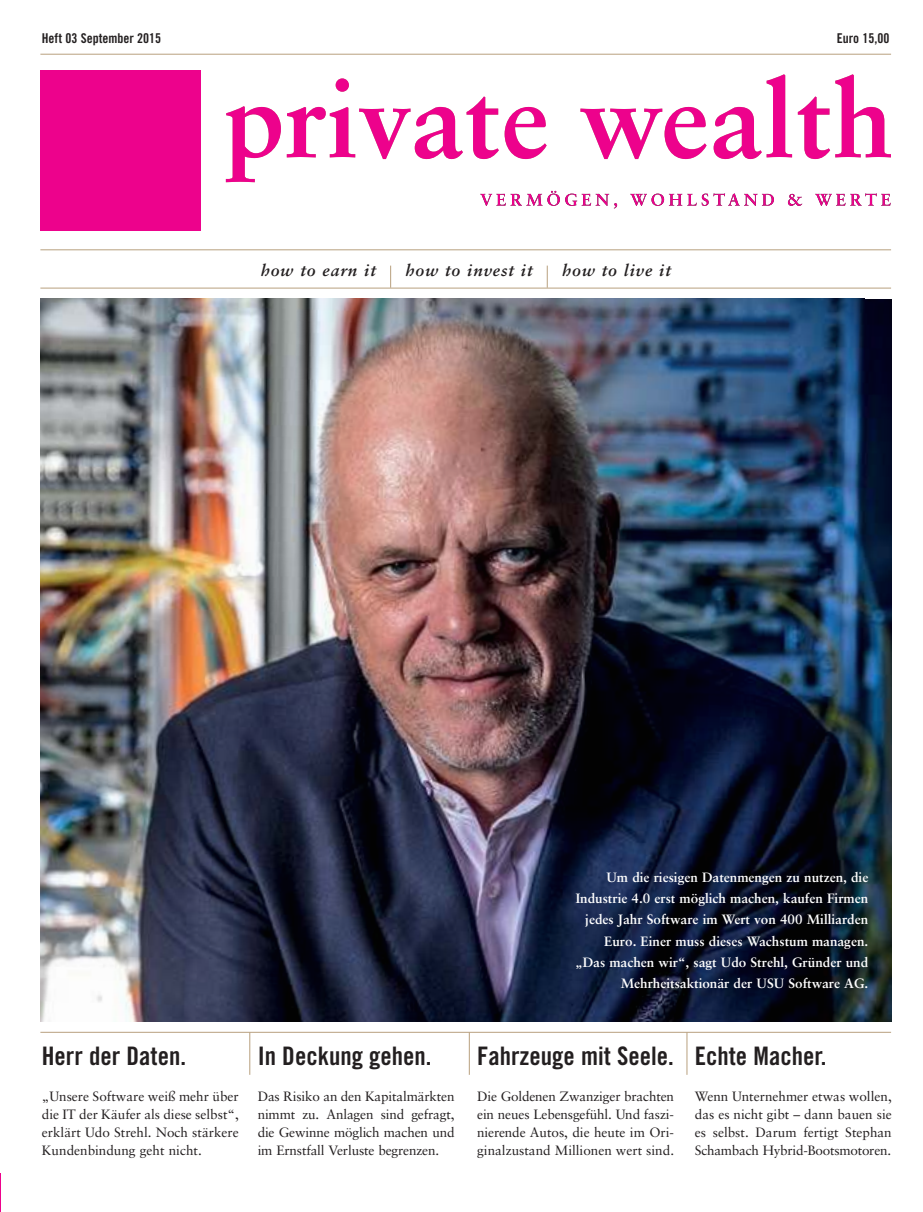
<style>
.page{position:relative;width:923px;height:1212px;background:#fff}
.page>*{position:absolute;margin:0;border:0;box-sizing:border-box;transform-origin:0 0}
.t1{font:25.5px "Trade Gothic Bold Cond Twenty";color:#231f20}
.t2{font:italic 700 16.5px "Sabon";letter-spacing:.055em;color:#231f20}
.t3{font:13.5px/18px "Sabon";color:#231f20;text-align:justify}
.t4{font:700 13.5px/21.3px "Sabon";color:#fff;text-align:right}
.t5{font:13.5px "Trade Gothic Bold Cond Twenty";color:#231f20}
</style>
<div class="page">
<img style="left:40px;top:299px;width:851px;height:723px">
<svg style="left:547px;top:266px;width:1px;height:22px"></svg>
<svg style="left:390px;top:266px;width:1px;height:22px"></svg>
<hr style="left:40px;top:249px;width:851px;height:1px;background:#b8a07e">
<hr style="left:40px;top:288px;width:851px;height:1px;background:#b8a07e">
<hr style="left:40px;top:54px;width:851px;height:1px;background:#b8a07e">
<hr style="left:40px;top:1032px;width:851px;height:1px;background:#b8a07e">
<hr style="left:249px;top:1032px;width:1px;height:43px;background:#b8a07e">
<hr style="left:469px;top:1032px;width:1px;height:43px;background:#b8a07e">
<hr style="left:686px;top:1032px;width:1px;height:43px;background:#b8a07e">
<svg style="left:226px;top:106px;width:55px;height:76px"></svg>
<svg style="left:287px;top:78px;width:259px;height:81px"></svg>
<svg style="left:580px;top:107px;width:126px;height:52px"></svg>
<svg style="left:713px;top:74px;width:79px;height:85px"></svg>
<svg style="left:798px;top:74px;width:93px;height:85px"></svg>
<svg style="left:480px;top:191px;width:137px;height:17px"></svg>
<svg style="left:630px;top:193px;width:144px;height:13px"></svg>
<svg style="left:788px;top:194px;width:14px;height:12px"></svg>
<svg style="left:815px;top:193px;width:75px;height:13px"></svg>
<div style="left:40px;top:70px;width:161px;height:161px;background:#ed028c"></div>
<p class="t5" style="left:42px;top:33px;width:121px">Heft 03 September 2015</p>
<p class="t5" style="left:837px;top:33px;width:54px">Euro 15,00</p>
<p class="t2" style="left:261px;top:260px;width:117px">how to earn it</p>
<p class="t2" style="left:405px;top:260px;width:129px">how to invest it</p>
<p class="t2" style="left:562px;top:260px;width:110px">how to live it</p>
<h1 class="t1" style="left:42px;top:1046px;width:146px">Herr der Daten.</h1>
<p class="t3" style="left:42px;top:1088px;width:198px">„Unsere Software weiß mehr über die IT der Käufer als diese selbst“, erklärt Udo Strehl. Noch stär ke re Kundenbindung geht nicht.</p>
<h1 class="t1" style="left:258px;top:1046px;width:175px">In Deckung gehen.</h1>
<p class="t3" style="left:258px;top:1088px;width:198px">Das Risiko an den Kapital märk ten nimmt zu. Anlagen sind gefragt, die Gewinne möglich machen und im Ernstfall Verluste begrenzen.</p>
<p class="t4" style="left:575px;top:868px;width:294px">Um die riesigen Datenmengen zu nutzen, die Industrie 4.0 erst möglich machen, kaufen Firmen jedes Jahr Software im Wert von 400 Milliarden Euro. Einer muss dieses Wachstum managen. „Das machen wir“, sagt Udo Strehl, Gründer und Mehrheitsaktionär der USU Software AG.</p>
<h1 class="t1" style="left:477px;top:1046px;width:198px">Fahrzeuge mit Seele.</h1>
<p class="t3" style="left:477px;top:1088px;width:198px">Die Goldenen Zwanziger brachten ein neues Lebensgefühl. Und faszi&shy;nierende Autos, die heute im Ori - ginal zu stand Millionen wert sind.</p>
<h1 class="t1" style="left:695px;top:1046px;width:133px">Echte Macher.</h1>
<p class="t3" style="left:695px;top:1088px;width:198px">Wenn Unternehmer etwas wollen, das es nicht gibt – dann bauen sie es selbst. Darum fertigt Stephan Schambach Hybrid-Bootsmotoren.</p>
</div>
